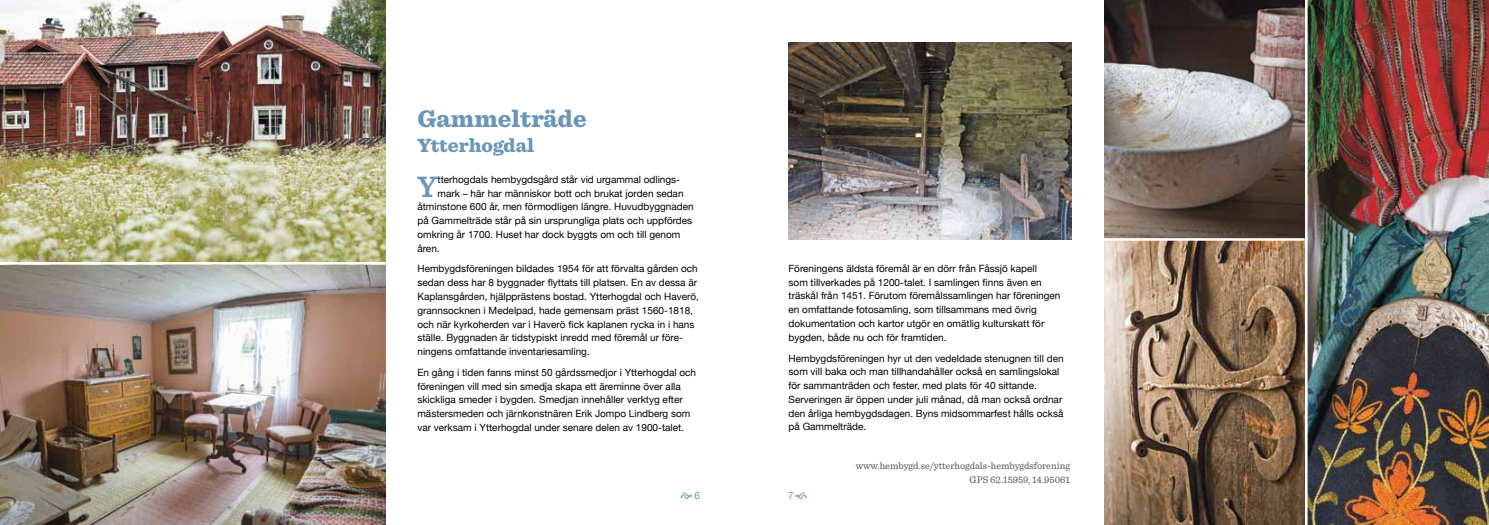
<style>
.page{position:relative;width:1489px;height:525px;background:#fff}
.page>*{position:absolute;margin:0;border:0;box-sizing:border-box;transform-origin:0 0}
.t1{font:600 30.88px "Sentinel";color:#6a96b7}
.t2{font:900 25px "Sentinel";color:#6a96b7}
.t3{font:900 20px "Sentinel";color:#6a96b7}
.t4{font:10px/13.8px "Helvetica Neue";color:#000}
.t5{font:10px/13.8px "Sentinel";color:#57514d;text-align:right}
.t6{font:10px "Helvetica Neue";color:#6a96b7}
</style>
<div class="page">
<img style="left:1307px;top:0;width:181px;height:524px">
<img style="left:1104px;top:240px;width:200px;height:284px">
<img style="left:1104px;top:0;width:200px;height:238px">
<img style="left:0;top:0;width:385px;height:524px">
<img style="left:788px;top:43px;width:283px;height:196px">
<hr style="left:0;top:262px;width:388px;height:2px;background:#fff">
<h2 class="t2" style="left:417px;top:98px;width:171px">Gammelträde</h2>
<h3 class="t3" style="left:417px;top:129px;width:118px">Ytterhogdal</h3>
<h1 class="t1" style="left:417px;top:162px;width:22px">Y</h1>
<p class="t4" style="left:437px;top:171px;width:243px">tterhogdals hembygdsgård står vid urgammal odlings-</p>
<p class="t4" style="left:437px;top:185px;width:247px">mark – här har människor bott och brukat jorden sedan</p>
<p class="t4" style="left:417px;top:199px;width:278px">åtminstone 600 år, men förmodligen längre. Huvudbyggnaden</p>
<p class="t4" style="left:417px;top:213px;width:276px">på Gammelträde står på sin ursprungliga plats och uppfördes</p>
<p class="t4" style="left:417px;top:226px;width:264px">omkring år 1700. Huset har dock byggts om och till genom</p>
<p class="t4" style="left:417px;top:240px;width:24px">åren.</p>
<p class="t4" style="left:417px;top:261px;width:283px">Hembygdsföreningen bildades 1954 för att förvalta gården och sedan dess har 8 byggnader flyttats till platsen. En av dessa är Kaplansgården, hjälpprästens bostad. Ytterhogdal och Haverö, grannsocknen i Medelpad, hade gemensam präst 1560-1818, och när kyrkoherden var i Haverö fick kaplanen rycka in i hans ställe. Byggnaden är tidstypiskt inredd med föremål ur före&shy;ningens omfattande inventariesamling.</p>
<p class="t4" style="left:417px;top:364px;width:280px">En gång i tiden fanns minst 50 gårdssmedjor i Ytterhogdal och föreningen vill med sin smedja skapa ett äreminne över alla skickliga smeder i bygden. Smedjan innehåller verktyg efter mästersmeden och järnkonstnären Erik Jompo Lindberg som var verksam i Ytterhogdal under senare delen av 1900-talet.</p>
<p class="t4" style="left:788px;top:260px;width:273px">Föreningens äldsta föremål är en dörr från Fåssjö kapell<br>som tillverkades på 1200-talet. I samlingen finns även en träskål från 1451. Förutom föremålssamlingen har föreningen en omfattande fotosamling, som tillsammans med övrig dokumentation och kartor utgör en omätlig kulturskatt för bygden, både nu och för framtiden.</p>
<p class="t4" style="left:788px;top:350px;width:276px">Hembygdsföreningen hyr ut den vedeldade stenugnen till den som vill baka och man tillhandahåller också en samlingslokal för sammanträden och fester, med plats för 40 sittande.<br>Serveringen är öppen under juli månad, då man också ordnar den årliga hembygdsdagen. Byns midsommarfest hålls också på Gammelträde.</p>
<p class="t5" style="left:855px;top:457px;width:216px">www.hembygd.se/ytterhogdals-hembygdsforening<br>GPS 62.15959, 14.95061</p>
<p class="t6" style="left:694px;top:487px;width:7px">6</p>
<p class="t6" style="left:788px;top:487px;width:7px">7</p>
</div>
